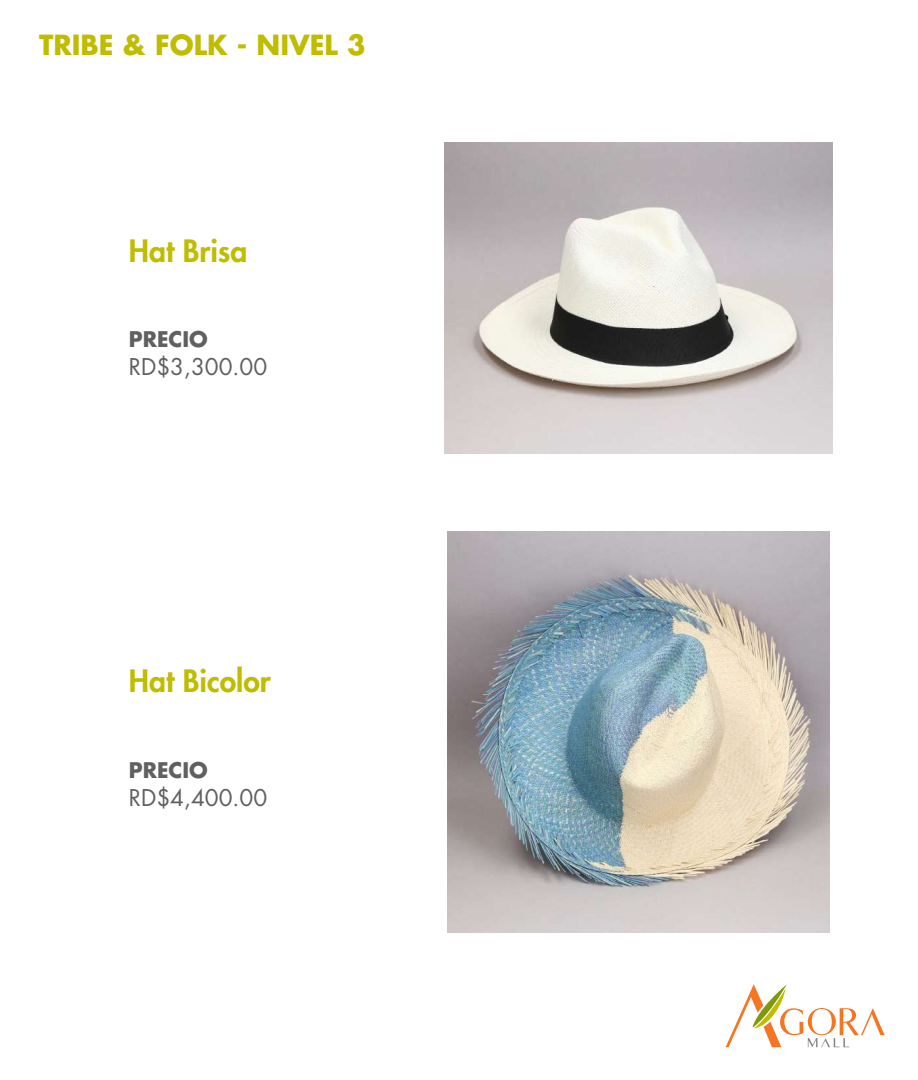
<style>
.page{position:relative;width:918px;height:1080px;background:#fff}
.page>*{position:absolute;margin:0;border:0;box-sizing:border-box;transform-origin:0 0}
.t1{font:800 30px "Futura Std";color:#c0bc00}
.t2{font:700 27px "Futura Std";color:#c0bc00}
.t3{font:22.5px "Futura Std";color:#606060}
.t4{font:700 21px "Futura Std";color:#606060}
</style>
<div class="page">
<img style="left:448px;top:532px;width:381px;height:400px">
<img style="left:444px;top:143px;width:389px;height:310px">
<svg style="left:726px;top:984px;width:159px;height:63px"></svg>
<p class="t2" style="left:39px;top:26px;width:328px">TRIBE &amp; FOLK - NIVEL 3</p>
<h1 class="t1" style="left:129px;top:232px;width:120px">Hat Brisa</h1>
<p class="t4" style="left:129px;top:326px;width:81px">PRECIO</p>
<p class="t3" style="left:129px;top:352px;width:140px">RD$3,300.00</p>
<h1 class="t1" style="left:129px;top:662px;width:143px">Hat Bicolor</h1>
<p class="t4" style="left:129px;top:756px;width:81px">PRECIO</p>
<p class="t3" style="left:129px;top:783px;width:140px">RD$4,400.00</p>
</div>
